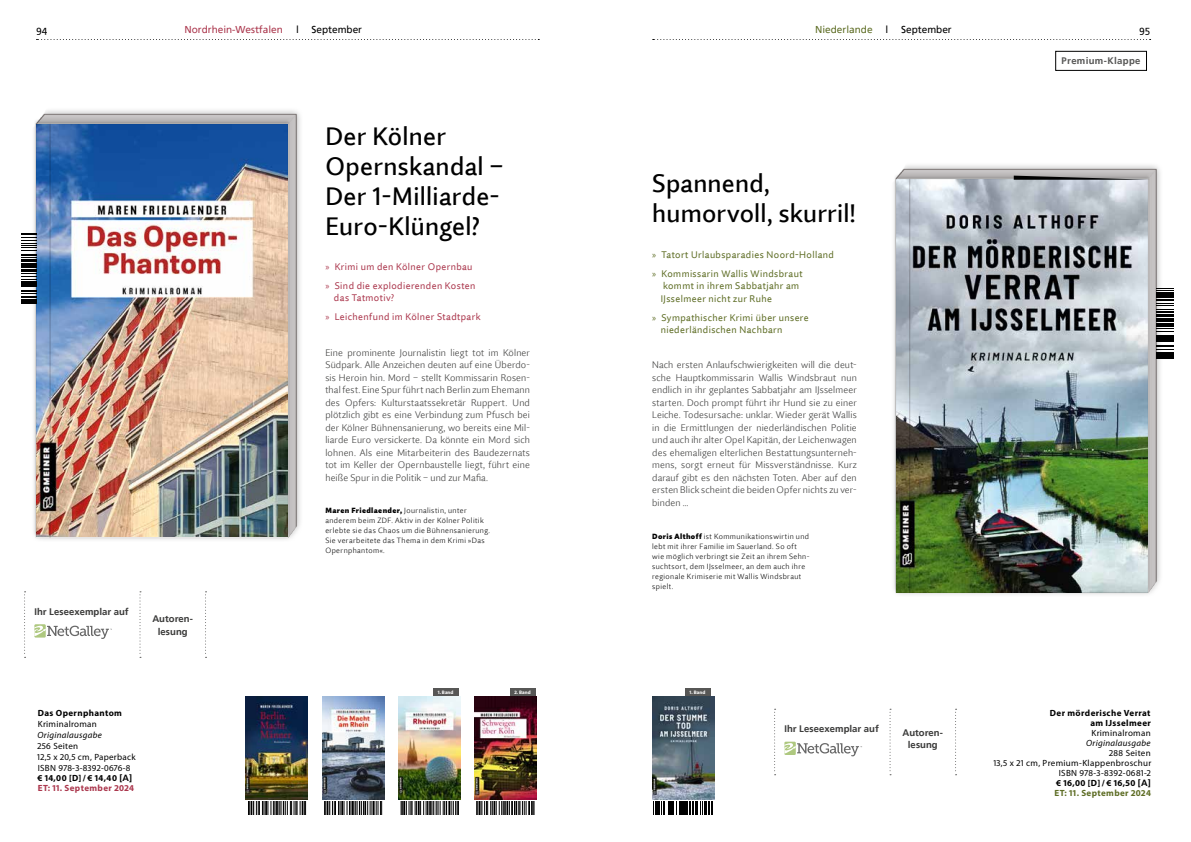
<style>
.page{position:relative;width:1191px;height:842px;background:#fff}
.page>*{position:absolute;margin:0;border:0;box-sizing:border-box;transform-origin:0 0}
.t1{font:500 25px/30px "Quire Sans Pro";letter-spacing:.015em;color:#000}
.t2{font:10px "Frutiger Linotype";color:#000}
.t3{font:10px "Frutiger Linotype";color:#ab374d}
.t4{font:10px "Frutiger Linotype";color:#5e6d25}
.t5{font:300 9.5px/12.5px "Quire Sans Pro";letter-spacing:.015em;color:#3c3c3b;text-align:justify}
.t6{font:9.5px/12.5px "Quire Sans Pro";letter-spacing:.045em;color:#5e6d25}
.t7{font:9.5px/19px "Quire Sans Pro";letter-spacing:.045em;color:#ab374d}
.t8{font:700 9.5px/12.5px "Frutiger Linotype";letter-spacing:.005em;color:#3c3c3b;text-align:center}
.t9{font:700 9.5px "Frutiger Linotype";letter-spacing:.035em;color:#575756}
.t10{font:9px/10px "Myriad Pro";letter-spacing:.03em;color:#000}
.t11{font:700 9px/10px "Myriad Pro";letter-spacing:.04em;color:#000;text-align:right}
.t12{font:700 9px/10px "Myriad Pro";letter-spacing:.04em;color:#ab374d}
.t13{font:italic 9px "Myriad Pro";letter-spacing:.03em;color:#000}
.t14{font:300 7.5px/10px "Quire Sans Pro";letter-spacing:.055em;color:#000}
.t15{font:700 5px "Myriad Pro";color:#fff}
.s1{color:#000}
.s2{font-family:"Frutiger Linotype";color:#000}
.s3{font-family:"Myriad Pro"}
.s4{font-weight:900}
.s5{font-weight:700}
.s6{font-family:"Frutiger Linotype";font-weight:700}
.s7{font-weight:700;color:#5e6d25}
</style>
<div class="page">
<svg style="left:36px;top:39px;width:503px;height:1px"></svg>
<svg style="left:652px;top:39px;width:498px;height:1px"></svg>
<img style="left:35px;top:110px;width:265px;height:430px">
<img style="left:895px;top:165px;width:265px;height:430px">
<svg style="left:1156px;top:360px;width:4px;height:3px"></svg>
<svg style="left:1156px;top:288px;width:18px;height:72px"></svg>
<svg style="left:21px;top:233px;width:12px;height:71px"></svg>
<div style="left:433px;top:688px;width:25px;height:17px;background:#575756"></div>
<div style="left:510px;top:688px;width:25px;height:17px;background:#575756"></div>
<img style="left:322px;top:696px;width:62px;height:104px">
<img style="left:398px;top:696px;width:62px;height:104px">
<img style="left:246px;top:696px;width:62px;height:104px">
<img style="left:475px;top:696px;width:62px;height:104px">
<svg style="left:401px;top:802px;width:58px;height:13px"></svg>
<svg style="left:476px;top:802px;width:59px;height:13px"></svg>
<svg style="left:248px;top:802px;width:58px;height:13px"></svg>
<svg style="left:324px;top:802px;width:58px;height:13px"></svg>
<div style="left:685px;top:688px;width:25px;height:17px;background:#575756"></div>
<img style="left:652px;top:696px;width:62px;height:104px">
<svg style="left:653px;top:802px;width:60px;height:13px"></svg>
<div style="left:33px;top:118px;width:258px;height:419px;background:#000;opacity:.17"></div>
<img style="left:36px;top:124px;width:252px;height:413px">
<div style="left:893px;top:174px;width:257px;height:418px;background:#000;opacity:.17"></div>
<img style="left:896px;top:180px;width:251px;height:412px">
<div style="left:1055px;top:51px;width:91px;height:20px;border:1px solid #000"></div>
<svg style="left:1013px;top:176px;width:136px;height:4px"></svg>
<svg style="left:24px;top:591px;width:2px;height:67px"></svg>
<div style="left:784px;top:742px;width:11px;height:13px;background:#aec87f"></div>
<svg style="left:784px;top:743px;width:78px;height:13px"></svg>
<svg style="left:889px;top:709px;width:2px;height:66px"></svg>
<svg style="left:774px;top:709px;width:1px;height:66px"></svg>
<svg style="left:955px;top:709px;width:1px;height:66px"></svg>
<svg style="left:34px;top:624px;width:12px;height:14px"></svg>
<svg style="left:34px;top:625px;width:78px;height:14px"></svg>
<svg style="left:139px;top:591px;width:2px;height:67px"></svg>
<svg style="left:205px;top:591px;width:1px;height:67px"></svg>
<p class="t3" style="left:184px;top:23px;width:100px">Nordrhein-Westfalen</p>
<p class="t2" style="left:311px;top:23px;width:52px">September</p>
<p class="t2" style="left:36px;top:24px;width:13px">94</p>
<p class="t2" style="left:296px;top:23px;width:4px">l</p>
<p class="t2" style="left:885px;top:23px;width:4px">l</p>
<p class="t2" style="left:1139px;top:24px;width:13px">95</p>
<p class="t4" style="left:815px;top:23px;width:59px">Niederlande</p>
<p class="t2" style="left:901px;top:23px;width:52px">September</p>
<p class="t8" style="left:34px;top:605px;width:96px">Ihr Leseexemplar auf</p>
<p class="t8" style="left:152px;top:613px;width:42px">Autoren&shy;lesung</p>
<p class="t11" style="left:38px;top:707px;width:86px">Das Opernphantom</p>
<p class="t10" style="left:38px;top:718px;width:60px">Kriminalroman</p>
<p class="t13" style="left:38px;top:729px;width:66px">Originalausgabe</p>
<p class="t10" style="left:37px;top:740px;width:100px;line-height:11px">256 Seiten<br>12,5 x 20,5 cm, Paperback<br>ISBN 978-3-8392-0676-8</p>
<p class="t12" style="left:37px;top:772px;width:98px"><span class="s1">€ 14,00 [D] / € 14,40</span> <span class="s2">[A]<br></span>ET: 11. September 2024</p>
<h1 class="t1" style="left:325px;top:121px;width:179px">Der Kölner<br>Opernskandal –<br>Der 1-Milliarde-<br>Euro-Klüngel?</h1>
<p class="t7" style="left:325px;top:257px;width:152px"><span class="s3">»</span> Krimi um den Kölner Opernbau <span class="s3">»</span> Sind die explodierenden Kosten</p>
<p class="t7" style="left:325px;top:288px;width:157px;text-indent:9px">das Tatmotiv?<br><span class="s3">»</span> Leichenfund im Kölner Stadtpark</p>
<p class="t5" style="left:325px;top:346px;width:206px">Eine prominente Journalistin liegt tot im Kölner Südpark. Alle Anzeichen deuten auf eine Überdo&shy;sis Heroin hin. Mord – stellt Kommissarin Rosen&shy;thal fest. Eine Spur führt nach Berlin zum Ehemann des Opfers: Kulturstaatssekretär Ruppert. Und plötzlich gibt es eine Verbindung zum Pfusch bei der Kölner Bühnensanierung, wo bereits eine Mil&shy;liarde Euro versickerte. Da könnte ein Mord sich lohnen. Als eine Mitarbeiterin des Baudezernats tot im Keller der Opernbaustelle liegt, führt eine heiße Spur in die Politik – und zur Mafia.</p>
<p class="t14" style="left:325px;top:506px;width:166px"><span class="s4">Maren Friedlaender,</span> Journalistin, unter anderem beim ZDF. Aktiv in der Kölner Politik erlebte sie das Chaos um die Bühnensanierung.<br>Sie verarbeitete das Thema in dem Krimi »Das Opernphantom«.</p>
<h1 class="t1" style="left:652px;top:168px;width:205px">Spannend, humorvoll, skurril!</h1>
<p class="t6" style="left:652px;top:245px;width:183px;line-height:19px"><span class="s3">»</span> Tatort Urlaubsparadies Noord-Holland <span class="s3">»</span> Kommissarin Wallis Windsbraut</p>
<p class="t6" style="left:660px;top:279px;width:140px">kommt in ihrem Sabbatjahr am<br>IJsselmeer nicht zur Ruhe</p>
<p class="t6" style="left:660px;top:311px;width:149px;text-indent:-9px"><span class="s3">»</span> Sympathischer Krimi über unsere niederländischen Nachbarn</p>
<p class="t5" style="left:652px;top:359px;width:206px">Nach ersten Anlaufschwierigkeiten will die deut&shy;sche Hauptkommissarin Wallis Windsbraut nun endlich in ihr geplantes Sabbatjahr am IJsselmeer starten. Doch prompt führt ihr Hund sie zu einer Leiche. Todesursache: unklar. Wieder gerät Wallis in die Ermittlungen der niederländischen Politie und auch ihr alter Opel Kapitän, der Leichenwagen des ehemaligen elterlichen Bestattungsunterneh&shy;mens, sorgt erneut für Missverständnisse. Kurz darauf gibt es den nächsten Toten. Aber auf den ersten Blick scheint die beiden Opfer nichts zu ver&shy;binden …</p>
<p class="t14" style="left:652px;top:531px;width:159px"><span class="s4">Doris Althoff</span> ist Kommunikationswirtin und lebt mit ihrer Familie im Sauerland. So oft wie möglich verbringt sie Zeit an ihrem Sehn&shy;suchtsort, dem IJsselmeer, an dem auch ihre regionale Krimiserie mit Wallis Windsbraut spielt.</p>
<p class="t15" style="left:438px;top:689px;width:17px">1. Band</p>
<p class="t15" style="left:514px;top:689px;width:18px">2. Band</p>
<p class="t15" style="left:689px;top:689px;width:17px">1. Band</p>
<p class="t8" style="left:784px;top:723px;width:96px">Ihr Leseexemplar auf</p>
<p class="t8" style="left:902px;top:726px;width:42px">Autoren&shy;lesung</p>
<p class="t9" style="left:1061px;top:55px;width:80px">Premium-Klappe</p>
<p class="t11" style="left:1050px;top:707px;width:102px">Der mörderische Verrat am IJsselmeer</p>
<p class="t10" style="left:1091px;top:727px;width:61px">Kriminalroman</p>
<p class="t13" style="left:1086px;top:737px;width:66px">Originalausgabe</p>
<p class="t10" style="left:993px;top:747px;width:159px;text-align:right">288 Seiten<br>13,5 x 21 cm, Premium-Klappenbroschur<br>ISBN 978-3-8392-0681-2<br><span class="s5">€ 16,00 [D] / € 16,50</span> <span class="s6">[A]<br></span><span class="s7">ET: 11. September 2024</span></p>
</div>
